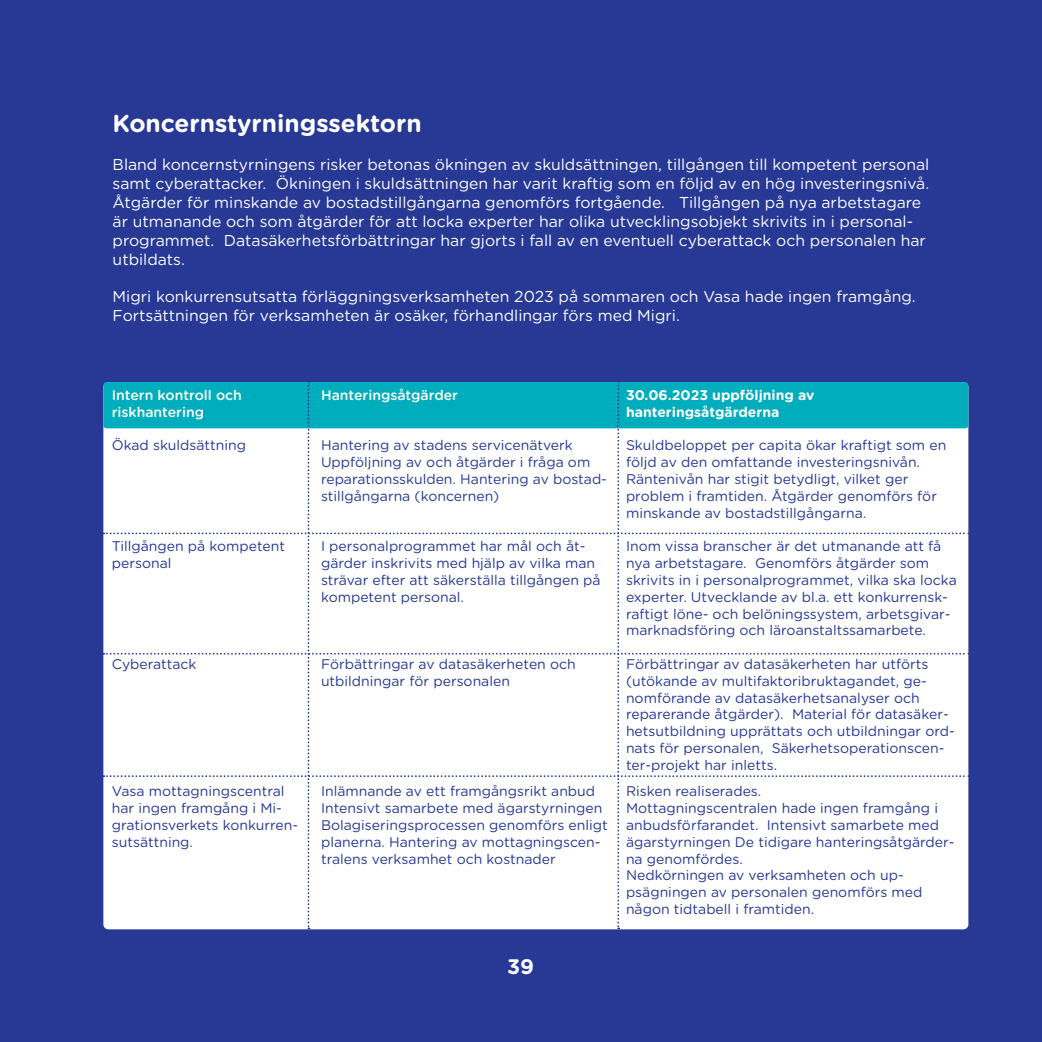
<style>
.page{position:relative;width:1042px;height:1042px;background:#273895}
.page>*{position:absolute;margin:0;border:0;box-sizing:border-box;transform-origin:0 0}
.t1{font:700 24.5px "Gotham Rounded";color:#fff}
.t2{font:700 21px "Gotham Rounded";color:#fff}
.t3{font:15.75px/18.9px "Gotham Rounded";color:#fff}
.t4{font:14px/16.8px "Gotham Rounded";color:#273895}
.t5{font:500 14px "Gotham Rounded";color:#fff}
.t6{font:700 14px "Gotham Rounded";color:#fff}
</style>
<div class="page">
<svg style="left:103px;top:382px;width:866px;height:547px;background:#e8f7f8"></svg>
<p class="t1" style="left:113px;top:106px;width:310px">Koncernstyrningssektorn</p>
<p class="t3" style="left:113px;top:154px;width:818px">Bland koncernstyrningens risker betonas ökningen av skuldsättningen, tillgången till kompetent personal samt cyberattacker. Ökningen i skuldsättningen har varit kraftig som en följd av en hög investeringsnivå.<br>Åtgärder för minskande av bostadstillgångarna genomförs fortgående. Tillgången på nya arbetstagare är utmanande och som åtgärder för att locka experter har olika utvecklingsobjekt skrivits in i personal&shy;programmet. Datasäkerhetsförbättringar har gjorts i fall av en eventuell cyberattack och personalen har utbildats.</p>
<p class="t3" style="left:113px;top:287px;width:805px">Migri konkurrensutsatta förläggningsverksamheten 2023 på sommaren och Vasa hade ingen framgång.<br>Fortsättningen för verksamheten är osäker, förhandlingar förs med Migri.</p>
<p class="t5" style="left:112px;top:385px;width:132px">Intern kontroll och</p>
<p class="t5" style="left:112px;top:402px;width:94px">riskhantering</p>
<p class="t4" style="left:112px;top:436px;width:136px">Ökad skuldsättning</p>
<p class="t4" style="left:112px;top:537px;width:175px">Tillgången på kompetent personal</p>
<p class="t4" style="left:112px;top:655px;width:86px">Cyberattack</p>
<p class="t4" style="left:112px;top:782px;width:188px">Vasa mottagningscentral har ingen framgång i Mi&shy;grationsverkets konkurren&shy;sutsättning.</p>
<p class="t5" style="left:321px;top:385px;width:138px">Hanteringsåtgärder</p>
<p class="t4" style="left:321px;top:436px;width:287px">Hantering av stadens servicenätverk Uppföljning av och åtgärder i fråga om reparationsskulden. Hantering av bostad&shy;stillgångarna (koncernen)</p>
<p class="t4" style="left:321px;top:537px;width:281px">I personalprogrammet har mål och åt&shy;gärder inskrivits med hjälp av vilka man strävar efter att säkerställa tillgången på kompetent personal.</p>
<p class="t4" style="left:321px;top:655px;width:256px">Förbättringar av datasäkerheten och utbildningar för personalen</p>
<p class="t4" style="left:321px;top:782px;width:288px">Inlämnande av ett framgångsrikt anbud Intensivt samarbete med ägarstyrningen Bolagiseringsprocessen genomförs enligt planerna. Hantering av mottagningscen&shy;tralens verksamhet och kostnader</p>
<p class="t6" style="left:626px;top:385px;width:190px">30.06.2023 uppföljning av</p>
<p class="t6" style="left:626px;top:402px;width:155px">hanteringsåtgärderna</p>
<p class="t4" style="left:626px;top:436px;width:322px">Skuldbeloppet per capita ökar kraftigt som en följd av den omfattande investeringsnivån.</p>
<p class="t4" style="left:626px;top:470px;width:312px">Räntenivån har stigit betydligt, vilket ger problem i framtiden. Åtgärder genomförs för minskande av bostadstillgångarna.</p>
<p class="t4" style="left:626px;top:537px;width:332px">Inom vissa branscher är det utmanande att få nya arbetstagare. Genomförs åtgärder som skrivits in i personalprogrammet, vilka ska locka experter. Utvecklande av bl.a. ett konkurrensk&shy;raftigt löne- och belöningssystem, arbetsgivar&shy;marknadsföring och läroanstaltssamarbete.</p>
<p class="t4" style="left:626px;top:655px;width:330px">Förbättringar av datasäkerheten har utförts (utökande av multifaktoribruktagandet, ge&shy;nomförande av datasäkerhetsanalyser och reparerande åtgärder). Material för datasäker&shy;hetsutbildning upprättats och utbildningar ord&shy;nats för personalen, Säkerhetsoperationscen&shy;ter-projekt har inletts.</p>
<p class="t4" style="left:626px;top:782px;width:137px">Risken realiserades.</p>
<p class="t4" style="left:626px;top:799px;width:330px">Mottagningscentralen hade ingen framgång i anbudsförfarandet. Intensivt samarbete med ägarstyrningen De tidigare hanteringsåtgärder&shy;na genomfördes.</p>
<p class="t4" style="left:626px;top:866px;width:298px">Nedkörningen av verksamheten och up&shy;psägningen av personalen genomförs med någon tidtabell i framtiden.</p>
<p class="t2" style="left:507px;top:951px;width:28px">39</p>
</div>
